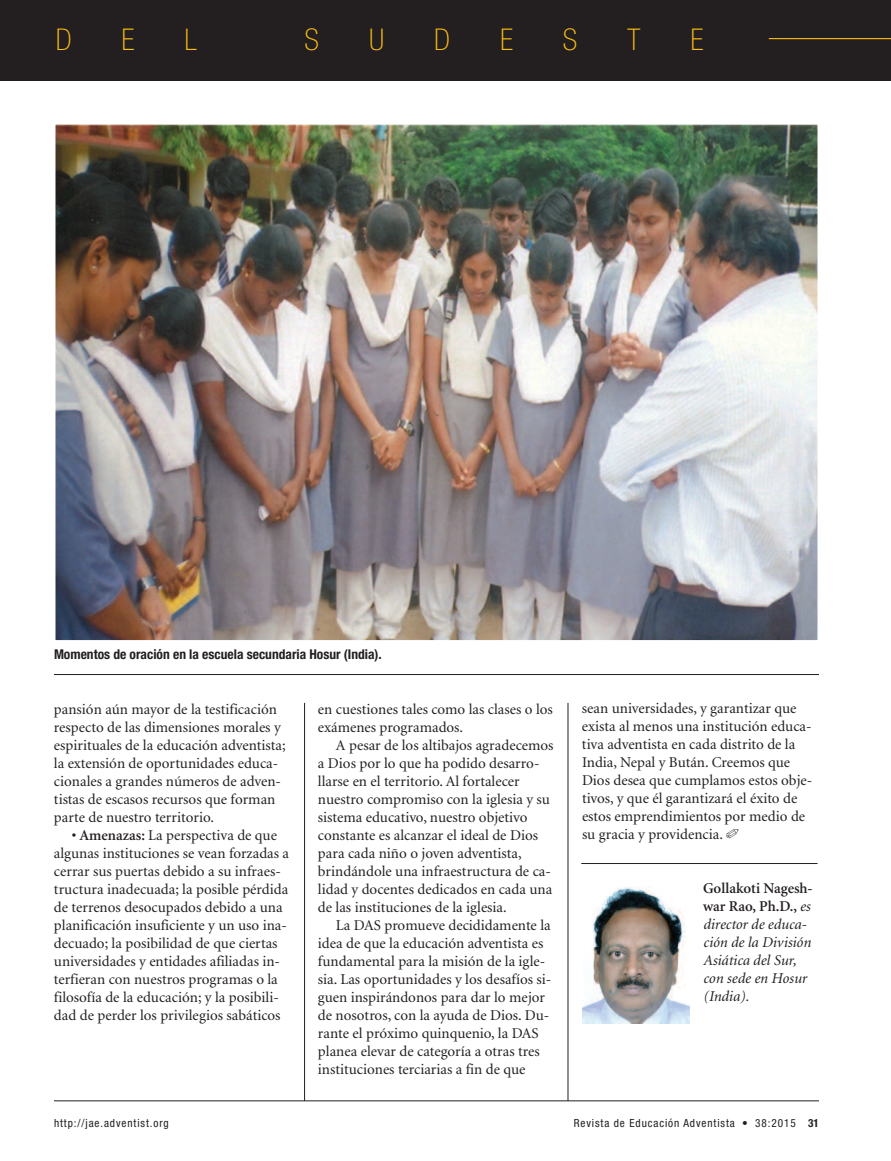
<style>
.page{position:relative;width:891px;height:1161px;background:#fff}
.page>*{position:absolute;margin:0;border:0;box-sizing:border-box;transform-origin:0 0}
.t1{font:100 condensed 30px "Helvetica Neue";color:#fdbe12}
.t2{font:15px/18px "Minion";color:#231f20}
.t3{font:italic 15px/18px "Minion";color:#231f20}
.t4{font:700 condensed 13.5px "Helvetica Neue";color:#231f20}
.t5{font:condensed 11.25px "Helvetica Neue";letter-spacing:.08em;color:#231f20}
.t6{font:700 condensed 11.25px "Helvetica Neue";color:#231f20}
.s1{font-weight:600}
.s2{font-weight:600;font-style:normal}
</style>
<div class="page">
<div style="left:0;top:0;width:891px;height:81px;background:#231f20"></div>
<hr style="left:54px;top:1101px;width:765px;height:1px;background:#231f20">
<hr style="left:581px;top:863px;width:237px;height:1px;background:#231f20">
<img style="left:57px;top:126px;width:759px;height:513px">
<hr style="left:304px;top:703px;width:1px;height:398px;background:#231f20">
<hr style="left:568px;top:703px;width:1px;height:398px;background:#231f20">
<hr style="left:769px;top:38px;width:122px;height:1px;background:#fdbe12">
<hr style="left:54px;top:674px;width:765px;height:1px;background:#231f20">
<img style="left:582px;top:887px;width:108px;height:136px">
<h1 class="t1" style="left:56px;top:29px;width:17px">D</h1>
<h1 class="t1" style="left:122px;top:29px;width:14px">E</h1>
<h1 class="t1" style="left:184px;top:29px;width:14px">L</h1>
<h1 class="t1" style="left:305px;top:29px;width:16px">S</h1>
<h1 class="t1" style="left:369px;top:29px;width:17px">U</h1>
<h1 class="t1" style="left:434px;top:29px;width:17px">D</h1>
<h1 class="t1" style="left:500px;top:29px;width:14px">E</h1>
<h1 class="t1" style="left:563px;top:29px;width:16px">S</h1>
<h1 class="t1" style="left:627px;top:29px;width:14px">T</h1>
<h1 class="t1" style="left:690px;top:29px;width:14px">E</h1>
<p class="t4" style="left:54px;top:650px;width:329px">Momentos de oración en la escuela secundaria Hosur (India).</p>
<p class="t2" style="left:54px;top:701px;width:233px">pansión aún mayor de la testificación respecto de las dimensiones morales y espirituales de la educación adventista; la extensión de oportunidades educa&shy;cionales a grandes números de adven&shy;tistas de escasos recursos que forman parte de nuestro territorio.</p>
<p class="t2" style="left:54px;top:827px;width:237px;text-indent:18px"><span class="s1">• Amenazas:</span> La perspectiva de que algunas instituciones se vean forzadas a cerrar sus puertas debido a su infraes&shy;tructura inadecuada; la posible pérdida de terrenos desocupados debido a una planificación insuficiente y un uso ina&shy;decuado; la posibilidad de que ciertas universidades y entidades afiliadas in&shy;terfieran con nuestros programas o la filosofía de la educación; y la posibili&shy;dad de perder los privilegios sabáticos</p>
<p class="t2" style="left:318px;top:701px;width:236px">en cuestiones tales como las clases o los exámenes programados.</p>
<p class="t2" style="left:318px;top:737px;width:237px;text-indent:18px">A pesar de los altibajos agradecemos a Dios por lo que ha podido desarro&shy;llarse en el territorio. Al fortalecer nuestro compromiso con la iglesia y su sistema educativo, nuestro objetivo constante es alcanzar el ideal de Dios para cada niño o joven adventista, brindándole una infraestructura de ca&shy;lidad y docentes dedicados en cada una de las instituciones de la iglesia.</p>
<p class="t2" style="left:318px;top:917px;width:235px;text-indent:18px">La DAS promueve decididamente la idea de que la educación adventista es fundamental para la misión de la igle&shy;sia. Las oportunidades y los desafíos si&shy;guen inspirándonos para dar lo mejor de nosotros, con la ayuda de Dios. Du&shy;rante el próximo quinquenio, la DAS planea elevar de categoría a otras tres instituciones terciarias a fin de que</p>
<p class="t2" style="left:582px;top:701px;width:232px">sean universidades, y garantizar que exista al menos una institución educa&shy;tiva adventista en cada distrito de la India, Nepal y Bután. Creemos que Dios desea que cumplamos estos obje&shy;tivos, y que él garantizará el éxito de estos emprendimientos por medio de su gracia y providencia. ✐</p>
<p class="t3" style="left:703px;top:881px;width:111px"><span class="s2">Gollakoti Nagesh&shy;war Rao, Ph.D.,</span> es director de educa&shy;ción de la División<br>Asiática del Sur, con sede en Hosur (India).</p>
<p class="t5" style="left:54px;top:1119px;width:116px">http://jae.adventist.org</p>
<p class="t5" style="left:574px;top:1119px;width:223px">Revista de Educación Adventista • 38:2015</p>
<p class="t6" style="left:808px;top:1119px;width:12px">31</p>
</div>
